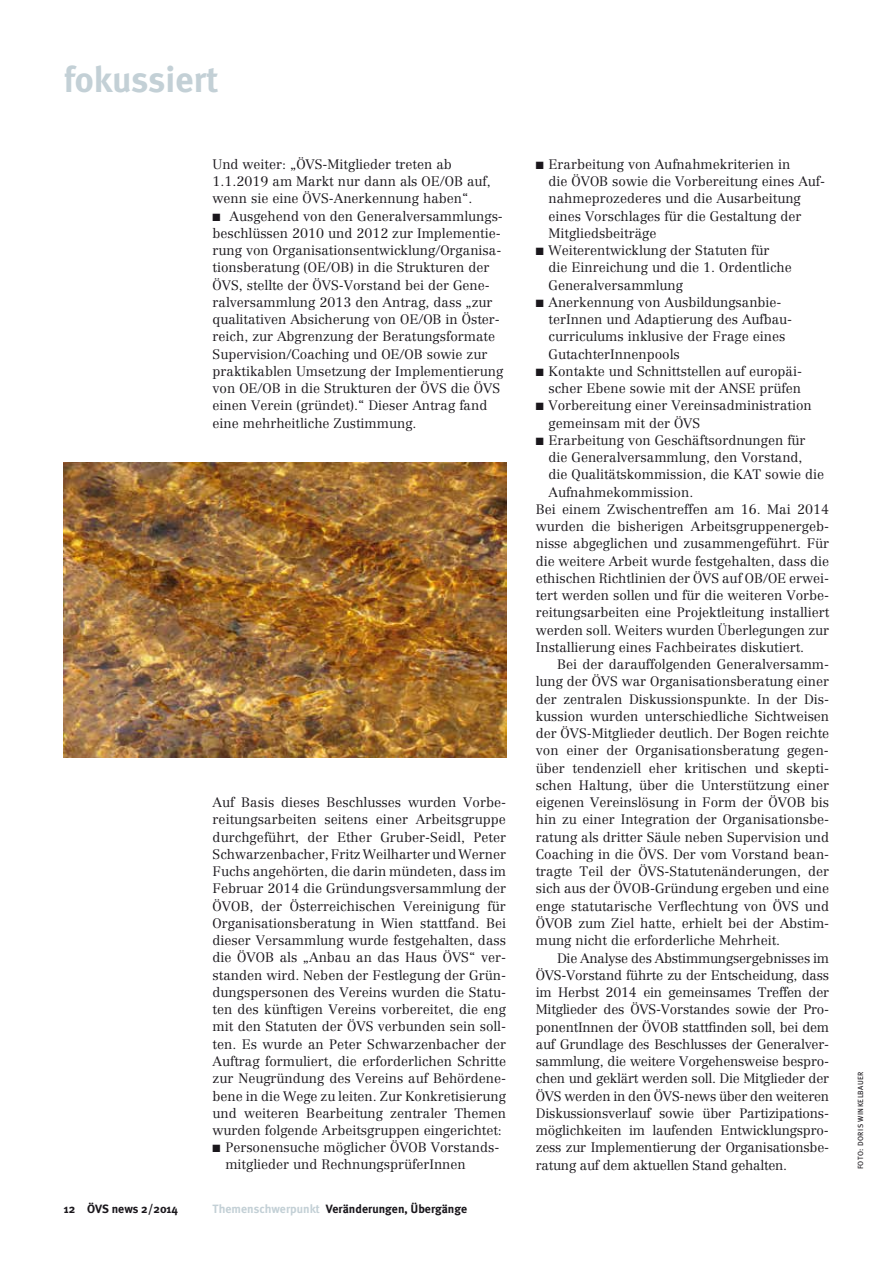
<style>
.page{position:relative;width:893px;height:1263px;background:#fff}
.page>*{position:absolute;margin:0;border:0;box-sizing:border-box;transform-origin:0 0}
.t1{font:700 36px "Meta Plus";color:#c3d0d6}
.t2{font:300 13.5px/17.2px "Centennial LT Std";color:#1a171c}
.t3{font:700 12px "Meta Plus";color:#1a171c}
.t4{font:7.5px "Meta Plus";letter-spacing:.05em;color:#1a171c}
.s1{color:#c3d0d6}
</style>
<div class="page">
<img style="left:64px;top:462px;width:442px;height:295px">
<h1 class="t1" style="left:64px;top:58px;width:156px">fokussiert</h1>
<p class="t2" style="left:213px;top:155px;width:280px">Und weiter: „ÖVS-Mitglieder treten ab<br>1.1.2019 am Markt nur dann als OE/OB auf, wenn sie eine ÖVS-Anerkennung haben“.</p>
<p class="t2" style="left:213px;top:207px;width:292px">■ Ausgehend von den Generalversammlungs&shy;beschlüssen 2010 und 2012 zur Implementie&shy;rung von Organisationsentwicklung/Organisa&shy;tionsberatung (OE/OB) in die Strukturen der ÖVS, stellte der ÖVS-Vorstand bei der Gene&shy;ralversammlung 2013 den Antrag, dass „zur qualitativen Absicherung von OE/OB in Öster&shy;reich, zur Abgrenzung der Beratungsformate Supervision/Coaching und OE/OB sowie zur praktikablen Umsetzung der Implementierung von OE/OB in die Strukturen der ÖVS die ÖVS einen Verein (gründet).“ Dieser Antrag fand eine mehrheitliche Zustimmung.</p>
<p class="t2" style="left:213px;top:794px;width:295px;text-align:justify">Auf Basis dieses Beschlusses wurden Vorbe&shy;reitungsarbeiten seitens einer Arbeitsgruppe durchgeführt, der Ether Gruber-Seidl, Peter Schwarzenbacher, Fritz Weilharter und Werner Fuchs angehörten, die darin mündeten, dass im Februar 2014 die Gründungsversammlung der ÖVOB, der Österreichischen Vereinigung für Organisationsberatung in Wien stattfand. Bei dieser Versammlung wurde festgehalten, dass die ÖVOB als „Anbau an das Haus ÖVS“ ver&shy;standen wird. Neben der Festlegung der Grün&shy;dungspersonen des Vereins wurden die Statu&shy;ten des künftigen Vereins vorbereitet, die eng mit den Statuten der ÖVS verbunden sein soll&shy;ten. Es wurde an Peter Schwarzenbacher der Auftrag formuliert, die erforderlichen Schritte zur Neugründung des Vereins auf Behördene&shy;bene in die Wege zu leiten. Zur Konkretisierung und weiteren Bearbeitung zentraler Themen wurden folgende Arbeitsgruppen eingerichtet:</p>
<p class="t2" style="left:225px;top:1139px;width:275px;text-indent:-13px">■ Personensuche möglicher ÖVOB Vorstands&shy;mitglieder und RechnungsprüferInnen</p>
<p class="t3" style="left:64px;top:1202px;width:116px">12 ÖVS news 2/2014</p>
<p class="t3" style="left:213px;top:1202px;width:256px"><span class="s1">Themenschwerpunkt</span> Veränderungen, Übergänge</p>
<p class="t2" style="left:549px;top:155px;width:276px;text-indent:-13px">■ Erarbeitung von Aufnahmekriterien in<br>die ÖVOB sowie die Vorbereitung eines Auf&shy;nahmeprozederes und die Ausarbeitung eines Vorschlages für die Gestaltung der Mitgliedsbeiträge</p>
<p class="t2" style="left:549px;top:242px;width:245px;text-indent:-13px">■ Weiterentwicklung der Statuten für die Einreichung und die 1. Ordentliche<br>Generalversammlung</p>
<p class="t2" style="left:549px;top:293px;width:244px;text-indent:-13px">■ Anerkennung von Ausbildungsanbie&shy;terInnen und Adaptierung des Aufbau&shy;curriculums inklusive der Frage eines GutachterInnenpools</p>
<p class="t2" style="left:536px;top:362px;width:268px;text-align:right">■ Kontakte und Schnittstellen auf europäi&shy;scher Ebene sowie mit der ANSE prüfen</p>
<p class="t2" style="left:549px;top:397px;width:265px;text-indent:-13px">■ Vorbereitung einer Vereinsadministration gemeinsam mit der ÖVS</p>
<p class="t2" style="left:536px;top:431px;width:271px">■ Erarbeitung von Geschäftsordnungen für</p>
<p class="t2" style="left:549px;top:449px;width:256px">die Generalversammlung, den Vorstand,</p>
<p class="t2" style="left:549px;top:466px;width:277px">die Qualitätskommission, die KAT sowie die</p>
<p class="t2" style="left:549px;top:483px;width:146px">Aufnahmekommission.</p>
<p class="t2" style="left:536px;top:500px;width:295px">Bei einem Zwischentreffen am 16. Mai 2014</p>
<p class="t2" style="left:536px;top:518px;width:295px">wurden die bisherigen Arbeitsgruppenergeb-</p>
<p class="t2" style="left:536px;top:535px;width:295px">nisse abgeglichen und zusammengeführt. Für</p>
<p class="t2" style="left:536px;top:552px;width:295px">die weitere Arbeit wurde festgehalten, dass die</p>
<p class="t2" style="left:536px;top:569px;width:295px">ethischen Richtlinien der ÖVS auf OB/OE erwei-</p>
<p class="t2" style="left:536px;top:587px;width:295px">tert werden sollen und für die weiteren Vorbe-</p>
<p class="t2" style="left:536px;top:604px;width:295px">reitungsarbeiten eine Projektleitung installiert</p>
<p class="t2" style="left:536px;top:621px;width:295px">werden soll. Weiters wurden Überlegungen zur</p>
<p class="t2" style="left:536px;top:639px;width:270px">Installierung eines Fachbeirates diskutiert.</p>
<p class="t2" style="left:557px;top:656px;width:274px">Bei der darauffolgenden Generalversamm-</p>
<p class="t2" style="left:536px;top:673px;width:295px">lung der ÖVS war Organisationsberatung einer</p>
<p class="t2" style="left:536px;top:690px;width:295px">der zentralen Diskussionspunkte. In der Dis-</p>
<p class="t2" style="left:536px;top:708px;width:295px">kussion wurden unterschiedliche Sichtweisen</p>
<p class="t2" style="left:536px;top:725px;width:295px">der ÖVS-Mitglieder deutlich. Der Bogen reichte</p>
<p class="t2" style="left:536px;top:742px;width:295px">von einer der Organisationsberatung gegen-</p>
<p class="t2" style="left:536px;top:759px;width:295px">über tendenziell eher kritischen und skepti-</p>
<p class="t2" style="left:536px;top:777px;width:295px">schen Haltung, über die Unterstützung einer</p>
<p class="t2" style="left:536px;top:794px;width:295px">eigenen Vereinslösung in Form der ÖVOB bis</p>
<p class="t2" style="left:536px;top:811px;width:295px">hin zu einer Integration der Organisationsbe-</p>
<p class="t2" style="left:536px;top:828px;width:295px">ratung als dritter Säule neben Supervision und</p>
<p class="t2" style="left:536px;top:846px;width:295px">Coaching in die ÖVS. Der vom Vorstand bean-</p>
<p class="t2" style="left:536px;top:863px;width:295px">tragte Teil der ÖVS-Statutenänderungen, der</p>
<p class="t2" style="left:536px;top:880px;width:295px">sich aus der ÖVOB-Gründung ergeben und eine</p>
<p class="t2" style="left:536px;top:897px;width:295px">enge statutarische Verflechtung von ÖVS und</p>
<p class="t2" style="left:536px;top:915px;width:295px">ÖVOB zum Ziel hatte, erhielt bei der Abstim-</p>
<p class="t2" style="left:536px;top:932px;width:246px">mung nicht die erforderliche Mehrheit.</p>
<p class="t2" style="left:557px;top:949px;width:274px">Die Analyse des Abstimmungsergebnisses im</p>
<p class="t2" style="left:536px;top:966px;width:295px">ÖVS-Vorstand führte zu der Entscheidung, dass</p>
<p class="t2" style="left:536px;top:984px;width:295px">im Herbst 2014 ein gemeinsames Treffen der</p>
<p class="t2" style="left:536px;top:1001px;width:295px">Mitglieder des ÖVS-Vorstandes sowie der Pro-</p>
<p class="t2" style="left:536px;top:1018px;width:295px">ponentInnen der ÖVOB stattfinden soll, bei dem</p>
<p class="t2" style="left:536px;top:1035px;width:295px">auf Grundlage des Beschlusses der Generalver-</p>
<p class="t2" style="left:536px;top:1053px;width:295px">sammlung, die weitere Vorgehensweise bespro-</p>
<p class="t2" style="left:536px;top:1070px;width:295px">chen und geklärt werden soll. Die Mitglieder der</p>
<p class="t2" style="left:536px;top:1087px;width:295px">ÖVS werden in den ÖVS-news über den weiteren</p>
<p class="t2" style="left:536px;top:1104px;width:295px">Diskussionsverlauf sowie über Partizipations-</p>
<p class="t2" style="left:536px;top:1122px;width:295px">möglichkeiten im laufenden Entwicklungspro-</p>
<p class="t2" style="left:536px;top:1139px;width:295px">zess zur Implementierung der Organisationsbe-</p>
<p class="t2" style="left:536px;top:1156px;width:253px">ratung auf dem aktuellen Stand gehalten.</p>
<p class="t4" style="left:856px;top:1169px;width:100px;rotate:-90deg">FOTO: Doris Winkelbauer</p>
</div>
